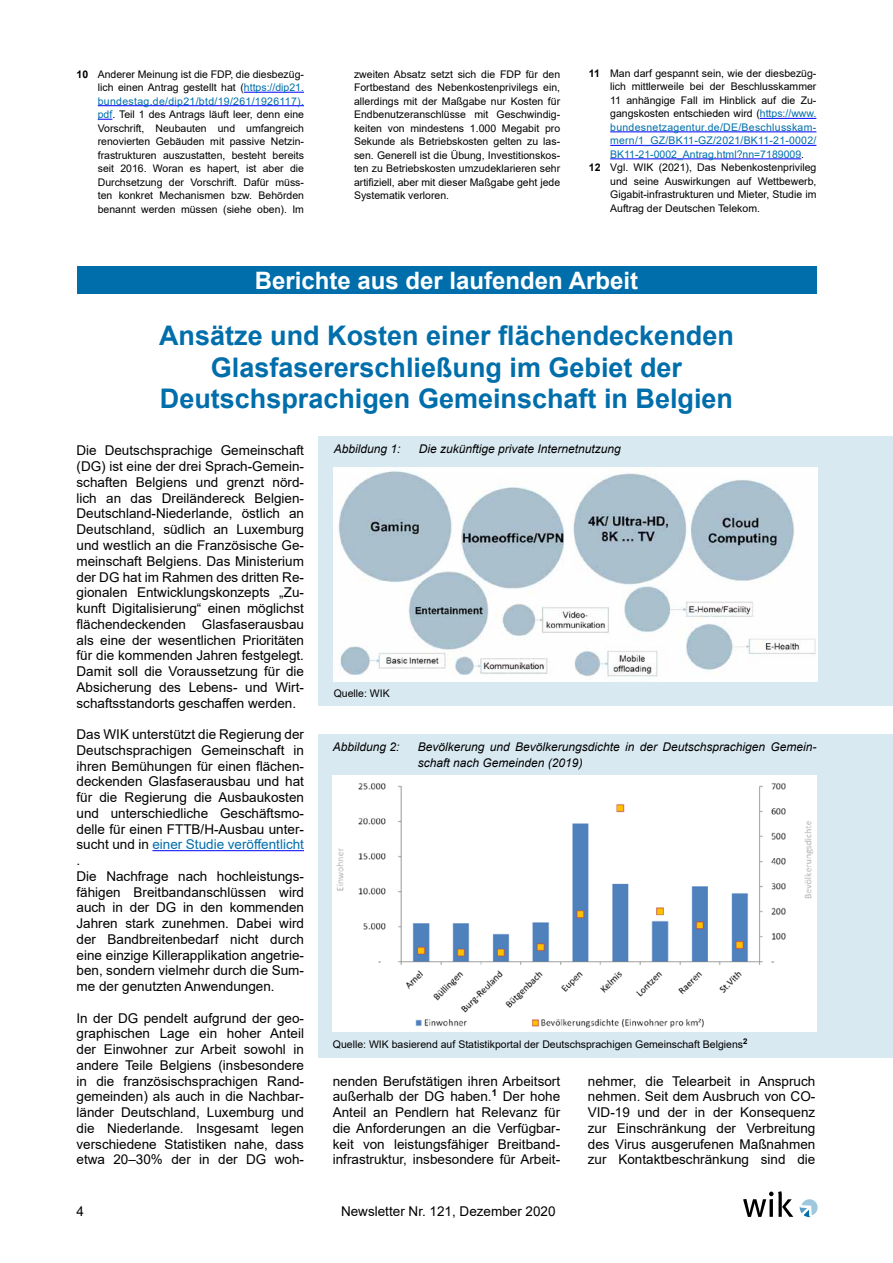
<style>
.page{position:relative;width:893px;height:1263px;background:#fff}
.page>*{position:absolute;margin:0;border:0;box-sizing:border-box;transform-origin:0 0}
.t1{font:700 27px/31.5px "Arial";color:#006eab;text-align:center}
.t2{font:700 24px "Arial";color:#fff}
.t3{font:13.5px/15.8px "Arial";color:#000;text-align:justify}
.t4{font:italic 12px/15.8px "Arial";color:#000}
.t5{font:10.5px/13.5px "Arial";color:#000;text-align:justify}
.t6{font:10.5px "Arial";letter-spacing:.02em;color:#006eab}
.t7{font:10.5px "Arial";color:#006eab}
.s1{font-weight:700}
.s2{color:#006eab}
.s3{color:#000}
</style>
<div class="page">
<svg style="left:743px;top:1191px;width:50px;height:26px"></svg>
<svg style="left:800px;top:1199px;width:18px;height:18px"></svg>
<div style="left:77px;top:266px;width:739px;height:28px;background:#006eab"></div>
<hr style="left:152px;top:850px;width:152px;height:1px;background:#00f">
<div style="left:318px;top:437px;width:575px;height:269px;background:#d9e9f2"></div>
<img style="left:334px;top:467px;width:483px;height:214px">
<div style="left:318px;top:735px;width:575px;height:323px;background:#d9e9f2"></div>
<img style="left:333px;top:775px;width:484px;height:256px">
<hr style="left:244px;top:92px;width:60px;height:1px;background:#00f">
<hr style="left:98px;top:105px;width:206px;height:1px;background:#00f">
<svg style="left:98px;top:119px;width:14px;height:1px"></svg>
<hr style="left:760px;top:118px;width:56px;height:1px;background:#00f">
<hr style="left:610px;top:131px;width:206px;height:1px;background:#00f">
<hr style="left:610px;top:145px;width:206px;height:1px;background:#00f">
<hr style="left:610px;top:158px;width:191px;height:1px;background:#00f">
<p class="t5" style="left:98px;top:67px;width:208px;text-indent:-21px"><span class="s1">10</span> Anderer Meinung ist die FDP, die diesbezüg&shy;lich einen Antrag gestellt hat (<span class="s2">https://dip21. bundestag.de/dip21/btd/19/261/1926117). pdf</span>. Teil 1 des Antrags läuft leer, denn eine Vorschrift, Neubauten und umfangreich renovierten Gebäuden mit passive Netzin&shy;frastrukturen auszustatten, besteht bereits seit 2016. Woran es hapert, ist aber die Durchsetzung der Vorschrift. Dafür müss&shy;ten konkret Mechanismen bzw. Behörden benannt werden müssen (siehe oben). Im</p>
<p class="t5" style="left:354px;top:67px;width:208px">zweiten Absatz setzt sich die FDP für den Fortbestand des Nebenkostenprivilegs ein, allerdings mit der Maßgabe nur Kosten für Endbenutzeranschlüsse mit Geschwindig&shy;keiten von mindestens 1.000 Megabit pro Sekunde als Betriebskosten gelten zu las&shy;sen. Generell ist die Übung, Investitionskos&shy;ten zu Betriebskosten umzudeklarieren sehr artifiziell, aber mit dieser Maßgabe geht jede Systematik verloren.</p>
<p class="t5" style="left:589px;top:66px;width:229px"><span class="s1">11</span> Man darf gespannt sein, wie der diesbezüg-</p>
<p class="t5" style="left:610px;top:80px;width:208px">lich mittlerweile bei der Beschlusskammer</p>
<p class="t5" style="left:610px;top:93px;width:208px">11 anhängige Fall im Hinblick auf die Zu-</p>
<p class="t5" style="left:610px;top:107px;width:208px">gangskosten entschieden wird (<span class="s2">https://www.</span></p>
<p class="t6" style="left:610px;top:120px;width:208px">bundesnetzagentur.de/DE/Beschlusskam-</p>
<p class="t6" style="left:610px;top:133px;width:208px">mern/1_GZ/BK11-GZ/2021/BK11-21-0002/</p>
<p class="t7" style="left:610px;top:147px;width:195px">BK11-21-0002_Antrag.html?nn=7189009<span class="s3">.</span></p>
<p class="t5" style="left:589px;top:161px;width:229px"><span class="s1">12</span> Vgl. WIK (2021), Das Nebenkostenprivileg</p>
<p class="t5" style="left:610px;top:174px;width:208px">und seine Auswirkungen auf Wettbewerb,</p>
<p class="t5" style="left:610px;top:188px;width:208px">Gigabit-infrastrukturen und Mieter, Studie im</p>
<p class="t5" style="left:610px;top:201px;width:151px">Auftrag der Deutschen Telekom.</p>
<h2 class="t2" style="left:255px;top:264px;width:385px">Berichte aus der laufenden Arbeit</h2>
<h1 class="t1" style="left:159px;top:320px;width:576px">Ansätze und Kosten einer flächendeckenden<br>Glasfasererschließung im Gebiet der<br>Deutschsprachigen Gemeinschaft in Belgien</h1>
<p class="t4" style="left:334px;top:441px;width:68px">Abbildung 1:</p>
<p class="t4" style="left:419px;top:441px;width:204px">Die zukünftige private Internetnutzung</p>
<p class="t3" style="left:77px;top:443px;width:229px">Die Deutschsprachige Gemeinschaft (DG) ist eine der drei Sprach-Gemein&shy;schaften Belgiens und grenzt nörd&shy;lich an das Dreiländereck Belgien-Deutschland-Niederlande, östlich an Deutschland, südlich an Luxemburg und westlich an die Französische Ge&shy;meinschaft Belgiens. Das Ministerium der DG hat im Rahmen des dritten Re&shy;gionalen Entwicklungskonzepts „Zu&shy;kunft Digitalisierung“ einen möglichst flächendeckenden Glasfaserausbau als eine der wesentlichen Prioritäten für die kommenden Jahren festgelegt.<br>Damit soll die Voraussetzung für die Absicherung des Lebens- und Wirt&shy;schaftsstandorts geschaffen werden.</p>
<p class="t3" style="left:77px;top:726px;width:229px;text-align:left">Das WIK unterstützt die Regierung der Deutschsprachigen Gemeinschaft in ihren Bemühungen für einen flächen&shy;deckenden Glasfaserausbau und hat für die Regierung die Ausbaukosten und unterschiedliche Geschäftsmo&shy;delle für einen FTTB/H-Ausbau unter&shy;sucht und in <span class="s2">einer Studie veröffentlicht </span>.<br>Die Nachfrage nach hochleistungs&shy;fähigen Breitbandanschlüssen wird auch in der DG in den kommenden Jahren stark zunehmen. Dabei wird der Bandbreitenbedarf nicht durch eine einzige Killerapplikation angetrie&shy;ben, sondern vielmehr durch die Sum&shy;me der genutzten Anwendungen.</p>
<p class="t3" style="left:77px;top:1010px;width:229px">In der DG pendelt aufgrund der geo&shy;graphischen Lage ein hoher Anteil der Einwohner zur Arbeit sowohl in andere Teile Belgiens (insbesondere in die französischsprachigen Rand&shy;gemeinden) als auch in die Nachbar&shy;länder Deutschland, Luxemburg und die Niederlande. Insgesamt legen verschiedene Statistiken nahe, dass etwa 20–30% der in der DG woh-</p>
<p class="t5" style="left:334px;top:686px;width:58px">Quelle: WIK</p>
<p class="t4" style="left:333px;top:739px;width:68px">Abbildung 2:</p>
<p class="t4" style="left:418px;top:739px;width:400px">Bevölkerung und Bevölkerungsdichte in der Deutschsprachigen Gemein&shy;schaft nach Gemeinden (2019)</p>
<p class="t5" style="left:333px;top:1038px;width:416px">Quelle: WIK basierend auf Statistikportal der Deutschsprachigen Gemeinschaft Belgiens<sup>2</sup></p>
<p class="t3" style="left:333px;top:1073px;width:229px">nenden Berufstätigen ihren Arbeitsort außerhalb der DG haben.<sup>1</sup> Der hohe Anteil an Pendlern hat Relevanz für die Anforderungen an die Verfügbar&shy;keit von leistungsfähiger Breitband&shy;infrastruktur, insbesondere für Arbeit-</p>
<p class="t3" style="left:588px;top:1073px;width:229px">nehmer, die Telearbeit in Anspruch nehmen. Seit dem Ausbruch von CO-VID-19 und der in der Konsequenz zur Einschränkung der Verbreitung des Virus ausgerufenen Maßnahmen zur Kontaktbeschränkung sind die</p>
<p class="t3" style="left:77px;top:1204px;width:9px">4</p>
<p class="t3" style="left:341px;top:1204px;width:216px">Newsletter Nr. 121, Dezember 2020</p>
</div>
